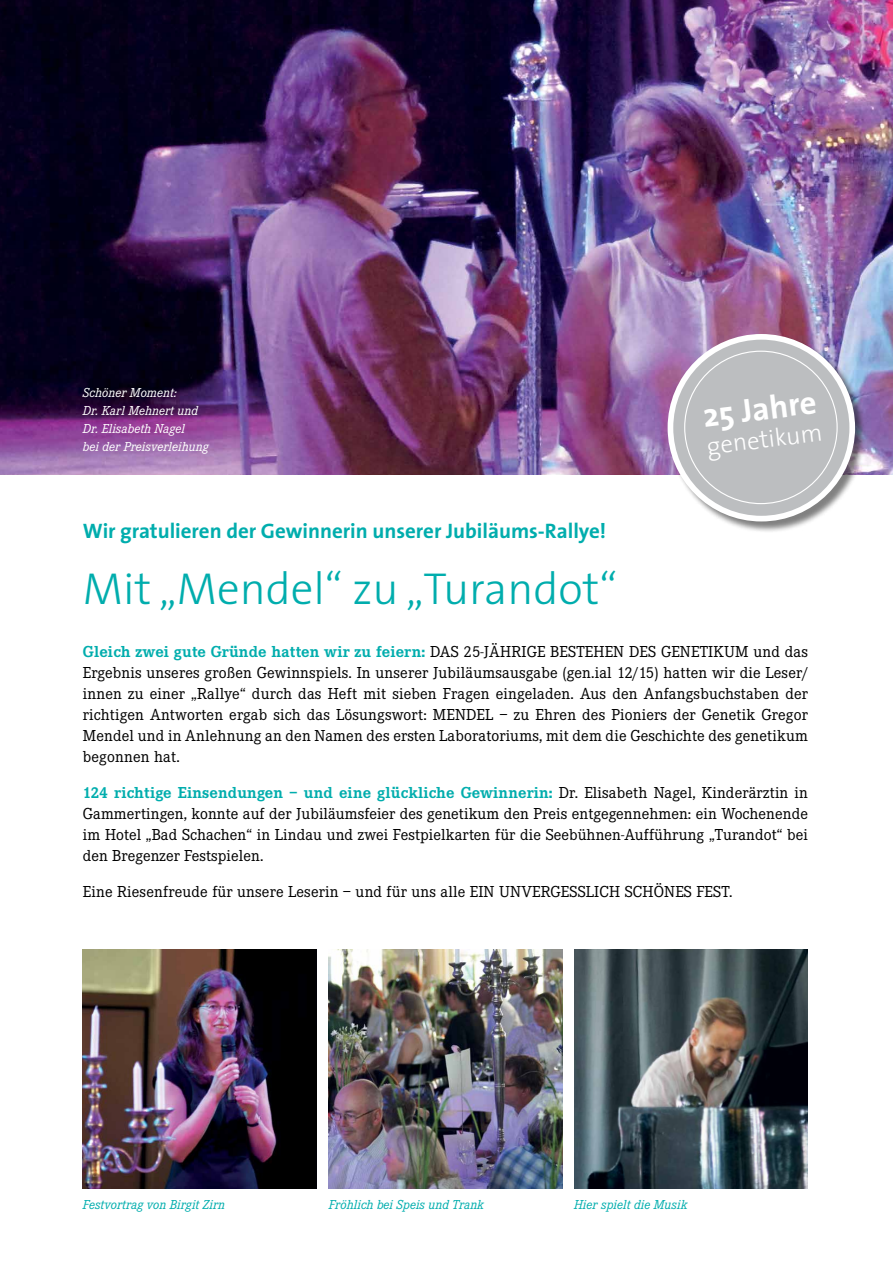
<style>
.page{position:relative;width:893px;height:1263px;background:#fff}
.page>*{position:absolute;margin:0;border:0;box-sizing:border-box;transform-origin:0 0}
.t1{font:300 45px "The Sans";color:#00adad}
.t2{font:700 33px "The Sans";color:#fff}
.t3{font:300 24.75px "The Sans";color:#fff}
.t4{font:700 21px "The Sans";color:#00adad}
.t5{font:16.5px/21px "Corporate E";letter-spacing:.01em;color:#000;text-align:justify}
.t6{font:italic 13.5px/18px "Corporate E";color:#fff}
.t7{font:italic 13.5px "Corporate E";color:#00adad}
.s1{font-weight:700;color:#00adad}
</style>
<div class="page">
<img style="left:0;top:0;width:893px;height:474px">
<img style="left:83px;top:950px;width:234px;height:239px">
<img style="left:329px;top:950px;width:234px;height:238px">
<img style="left:574px;top:950px;width:234px;height:238px">
<div style="left:668px;top:334px;width:199px;height:199px;background:#000;opacity:.5"></div>
<div style="left:670px;top:337px;width:182px;height:182px;background:#bcbec0;border-radius:50%"></div>
<div style="left:668px;top:334px;width:187px;height:187px;border:6px solid #fff;border-radius:50%"></div>
<p class="t6" style="left:83px;top:384px;width:128px">Schöner Moment:<br>Dr. Karl Mehnert und<br>Dr. Elisabeth Nagel<br>bei der Preisverleihung</p>
<p class="t4" style="left:83px;top:514px;width:525px">Wir gratulieren der Gewinnerin unserer Jubiläums-Rallye!</p>
<h1 class="t1" style="left:83px;top:552px;width:536px">Mit „Mendel“ zu „Turandot“</h1>
<h2 class="t2" style="left:700px;top:388px;width:115px;rotate:-7deg">25 Jahre</h2>
<h3 class="t3" style="left:704px;top:426px;width:118px;rotate:-7deg">genetikum</h3>
<p class="t5" style="left:83px;top:641px;width:726px"><span class="s1">Gleich zwei gute Gründe hatten wir zu feiern:</span> DAS 25-JÄHRIGE BESTEHEN DES GENETIKUM und das Ergebnis unseres großen Gewinnspiels. In unserer Jubiläumsausgabe (gen.ial 12/15) hatten wir die Leser/ innen zu einer „Rallye“ durch das Heft mit sieben Fragen eingeladen. Aus den Anfangsbuchstaben der richtigen Antworten ergab sich das Lösungswort: MENDEL – zu Ehren des Pioniers der Genetik Gregor Mendel und in Anlehnung an den Namen des ersten Laboratoriums, mit dem die Geschichte des genetikum begonnen hat.</p>
<p class="t5" style="left:83px;top:782px;width:726px"><span class="s1">124 richtige Einsendungen – und eine glückliche Gewinnerin:</span> Dr. Elisabeth Nagel, Kinderärztin in Gammertingen, konnte auf der Jubiläumsfeier des genetikum den Preis entgegennehmen: ein Wochenende im Hotel „Bad Schachen“ in Lindau und zwei Festpielkarten für die Seebühnen-Aufführung „Turandot“ bei den Bregenzer Festspielen.</p>
<p class="t5" style="left:83px;top:881px;width:651px">Eine Riesenfreude für unsere Leserin – und für uns alle EIN UNVERGESSLICH SCHÖNES FEST.</p>
<p class="t7" style="left:83px;top:1197px;width:144px">Festvortrag von Birgit Zirn</p>
<p class="t7" style="left:329px;top:1197px;width:157px">Fröhlich bei Speis und Trank</p>
<p class="t7" style="left:574px;top:1197px;width:115px">Hier spielt die Musik</p>
</div>
